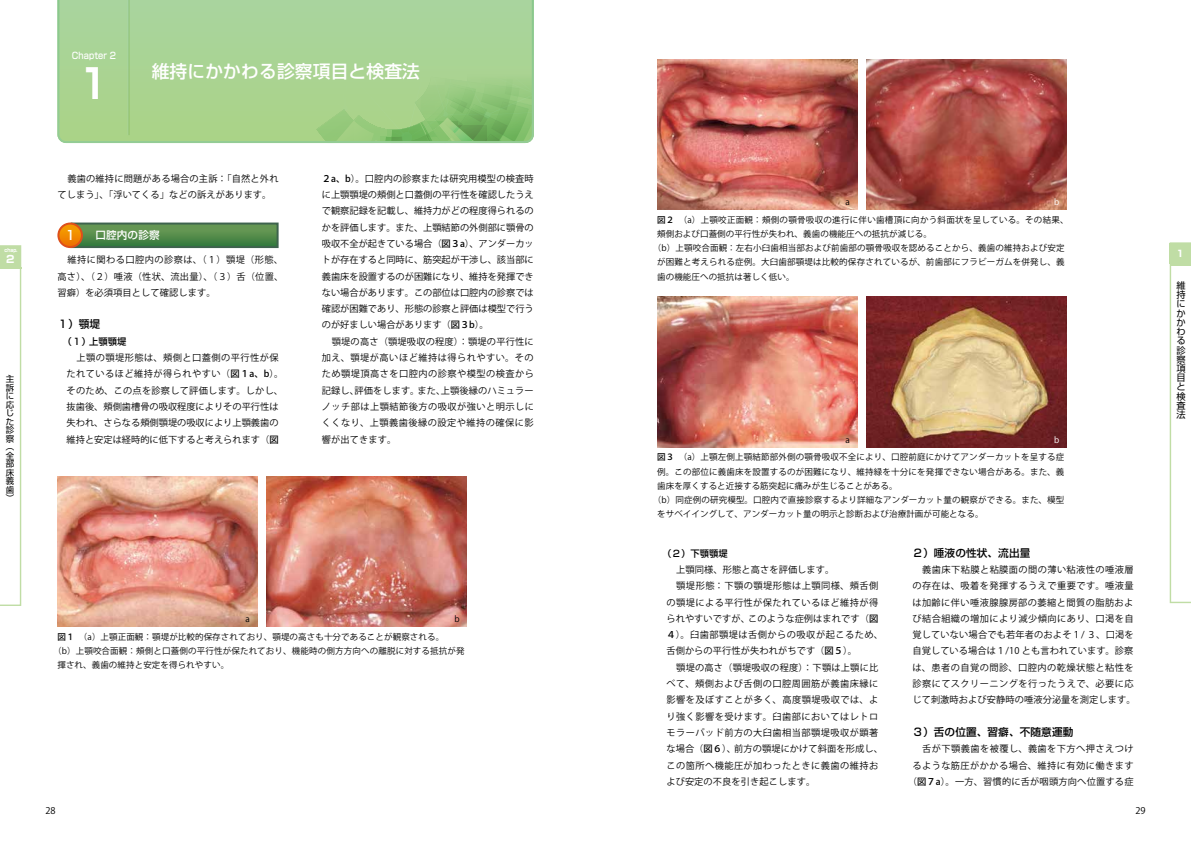
<style>
.page{position:relative;width:1191px;height:842px;background:#fff}
.page>*{position:absolute;margin:0;border:0;box-sizing:border-box;transform-origin:0 0}
.t1{font:700 40.4px "Shin Go Pro De";color:#fff}
.t2{font:500 17.7px "Shin Go Pro";letter-spacing:.01em;color:#fff}
.t3{font:500 12.8px "Shin Go Pro";color:#fff}
.t4{font:500 10.6px "Shin Go Pro";letter-spacing:.01em;color:#000}
.t5{font:500 10.6px "Shin Go Pro";letter-spacing:.01em;color:#fff}
.t6{font:700 10.2px "Shin Go Pro";color:#fff}
.t7{font:9.2px/16.3px "Koz Go Pr 6 N";letter-spacing:.045em;color:#000;text-align:justify}
.t8{font:9.2px/16.3px "Koz Go Pr 6 N";color:#000;text-align:center}
.t9{font:9.2px "Koz Go Pr 6 N";letter-spacing:.01em;color:#000}
.t10{font:9.2px/16.3px "Koz Go Pr 6 N";letter-spacing:.02em;color:#000}
.t11{font:9.2px/9.2px "Shin Go Pro";color:#000;text-align:justify}
.t12{font:500 9.2px "Shin Go Pro";letter-spacing:.01em;color:#000}
.t13{font:500 9.2px "Shin Go Pro";letter-spacing:.01em;color:#fff;scale:.89 1}
.t14{font:9.2px "Koz Go Pro";color:#000}
.t15{font:700 9.2px "Shin Go Pro";color:#fff}
.t16{font:8.5px "Koz Go Pr 6 N";letter-spacing:.015em;color:#000}
.t17{font:8.5px/8.5px "Shin Go Pro";color:#000;text-align:justify}
.t18{font:8.5px "Koz Go Pr 6 N";color:#fff}
.t19{font:700 5.1px "Shin Go Pro";color:#fff;scale:.84 1}
.s1{font-family:"Koz Go Pro";font-weight:500}
</style>
<div class="page">
<svg style="left:1169px;top:242px;width:22px;height:361px"></svg>
<div style="left:1169px;top:243px;width:22px;height:20px;background:#c0dda5"></div>
<hr style="left:1169px;top:264px;width:22px;height:2px;background:#c0dda5">
<svg style="left:0;top:245px;width:21px;height:361px"></svg>
<div style="left:0;top:246px;width:21px;height:20px;background:#c0dda5"></div>
<hr style="left:0;top:267px;width:21px;height:2px;background:#c0dda5">
<svg style="left:78px;top:226px;width:198px;height:19px;background:#538b4a"></svg>
<div style="left:71px;top:223px;width:208px;height:25px;border:2px solid #3e634e"></div>
<svg style="left:58px;top:224px;width:24px;height:23px"></svg>
<div style="left:57px;top:223px;width:26px;height:25px;border:2px solid #dd4f1b;border-radius:50%"></div>
<svg style="left:57px;top:0;width:477px;height:143px;background:#a4d18f"></svg>
<img style="left:266px;top:476px;width:200px;height:150px">
<img style="left:866px;top:60px;width:200px;height:150px">
<img style="left:866px;top:297px;width:200px;height:150px">
<img style="left:57px;top:476px;width:201px;height:150px">
<img style="left:657px;top:60px;width:200px;height:150px">
<img style="left:657px;top:297px;width:200px;height:150px">
<p class="t13" style="left:72px;top:48px;width:51px">Chapter 2</p>
<h1 class="t1" style="left:79px;top:50px;width:32px">1</h1>
<h2 class="t2" style="left:152px;top:57px;width:270px">維持にかかわる診察項目と検査法</h2>
<p class="t19" style="left:5px;top:246px;width:17px">chap.</p>
<p class="t6" style="left:6px;top:251px;width:10px">2</p>
<p class="t17" style="left:6px;top:374px;width:10px">主訴に応じた診察（全部床義歯）</p>
<p class="t10" style="left:57px;top:170px;width:223px;text-indent:10px">義歯の維持に問題がある場合の主訴：「自然と外れてしまう」、「浮いてくる」などの訴えがあります。</p>
<h3 class="t3" style="left:65px;top:225px;width:11px">1</h3>
<p class="t5" style="left:95px;top:227px;width:66px">口腔内の診察</p>
<p class="t7" style="left:57px;top:252px;width:227px;text-indent:10px">維持に関わる口腔内の診察は、（１）顎堤（形態、高さ）、（２）唾液（性状、流出量）、（３）舌（位置、習癖）を必須項目として確認します。</p>
<p class="t4" style="left:57px;top:316px;width:44px">１）顎堤</p>
<p class="t12" style="left:63px;top:334px;width:65px">（１）上顎顎堤</p>
<p class="t8" style="left:67px;top:350px;width:218px">上顎の顎堤形態は、頰側と口蓋側の平行性が保<br>たれているほど維持が得られやすい（<span class="s1">図１a、b</span>）。そのため、この点を診察して評価します。しかし、抜歯後、頰側歯槽骨の吸収程度によりその平行性は失われ、さらなる頰側顎堤の吸収により上顎義歯の維持と安定は経時的に低下すると考えられます（<span class="s1">図</span></p>
<p class="t7" style="left:322px;top:170px;width:213px"><span class="s1">２a、b</span>）。口腔内の診察または研究用模型の検査時に上顎顎堤の頰側と口蓋側の平行性を確認したうえで観察記録を記載し、維持力がどの程度得られるのかを評価します。また、上顎結節の外側部に顎骨の吸収不全が起きている場合（<span class="s1">図３a</span>）、アンダーカットが存在すると同時に、筋突起が干渉し、該当部に義歯床を設置するのが困難になり、維持を発揮できない場合があります。この部位は口腔内の診察では確認が困難であり、形態の診察と評価は模型で行うのが好ましい場合があります（<span class="s1">図３b</span>）。</p>
<p class="t7" style="left:322px;top:333px;width:213px;text-indent:10px">顎堤の高さ（顎堤吸収の程度）：顎堤の平行性に加え、顎堤が高いほど維持は得られやすい。そのため顎堤頂高さを口腔内の診察や模型の検査から記録し、評価をします。また、上顎後縁のハミュラーノッチ部は上顎結節後方の吸収が強いと明示しにくくなり、上顎義歯後縁の設定や維持の確保に影響が出てきます。</p>
<p class="t16" style="left:246px;top:614px;width:6px">a</p>
<p class="t16" style="left:454px;top:614px;width:7px">b</p>
<p class="t16" style="left:57px;top:632px;width:388px"><span class="s1">図１</span>　（a）上顎正面観：顎堤が比較的保存されており、顎堤の高さも十分であることが観察される。</p>
<p class="t16" style="left:53px;top:646px;width:413px">（b）上顎咬合面観：頰側と口蓋側の平行性が保たれており、機能時の側方方向への離脱に対する抵抗が発</p>
<p class="t16" style="left:57px;top:660px;width:173px">揮され、義歯の維持と安定を得られやすい。</p>
<p class="t16" style="left:845px;top:197px;width:6px">a</p>
<p class="t18" style="left:1054px;top:197px;width:7px">b</p>
<p class="t16" style="left:657px;top:215px;width:413px"><span class="s1">図２</span>　（a）上顎咬正面観：頰側の顎骨吸収の進行に伴い歯槽頂に向かう斜面状を呈している。その結果、</p>
<p class="t16" style="left:657px;top:229px;width:276px">頰側および口蓋側の平行性が失われ、義歯の機能圧への抵抗が減じる。</p>
<p class="t16" style="left:653px;top:243px;width:413px">（b）上顎咬合面観：左右小臼歯相当部および前歯部の顎骨吸収を認めることから、義歯の維持および安定</p>
<p class="t16" style="left:657px;top:258px;width:409px">が困難と考えられる症例。大臼歯部顎堤は比較的保存されているが、前歯部にフラビーガムを併発し、義</p>
<p class="t16" style="left:657px;top:272px;width:139px">歯の機能圧への抵抗は著しく低い。</p>
<p class="t16" style="left:845px;top:435px;width:6px">a</p>
<p class="t18" style="left:1054px;top:435px;width:7px">b</p>
<p class="t16" style="left:657px;top:452px;width:409px"><span class="s1">図３</span>　（a）上顎左側上顎結節部外側の顎骨吸収不全により、口腔前庭にかけてアンダーカットを呈する症</p>
<p class="t16" style="left:657px;top:467px;width:409px">例。この部位に義歯床を設置するのが困難になり、維持緑を十分にを発揮できない場合がある。また、義</p>
<p class="t16" style="left:657px;top:481px;width:242px">歯床を厚くすると近接する筋突起に痛みが生じることがある。</p>
<p class="t16" style="left:653px;top:495px;width:413px">（b）同症例の研究模型。口腔内で直接診察するより詳細なアンダーカット量の観察ができる。また、模型</p>
<p class="t16" style="left:657px;top:509px;width:328px">をサベイイングして、アンダーカット量の明示と診断および治療計画が可能となる。</p>
<p class="t12" style="left:662px;top:546px;width:67px">（２）下顎顎堤</p>
<p class="t9" style="left:676px;top:564px;width:160px">上顎同様、形態と高さを評価します。</p>
<p class="t7" style="left:676px;top:578px;width:203px">顎堤形態：下顎の顎堤形態は上顎同様、頰舌側</p>
<p class="t7" style="left:666px;top:594px;width:213px">の顎堤による平行性が保たれているほど維持が得</p>
<p class="t9" style="left:666px;top:613px;width:213px">られやすいですが、このような症例はまれです（<span class="s1">図</span></p>
<p class="t7" style="left:666px;top:627px;width:218px"><span class="s1">４</span>）。臼歯部顎堤は舌側からの吸収が起こるため、</p>
<p class="t9" style="left:666px;top:646px;width:192px">舌側からの平行性が失われがちです（<span class="s1">図５</span>）。</p>
<p class="t10" style="left:676px;top:659px;width:203px">顎堤の高さ（顎堤吸収の程度）：下顎は上顎に比</p>
<p class="t7" style="left:666px;top:676px;width:213px">べて、頰側および舌側の口腔周囲筋が義歯床縁に</p>
<p class="t7" style="left:666px;top:692px;width:213px">影響を及ぼすことが多く、高度顎堤吸収では、よ</p>
<p class="t7" style="left:666px;top:708px;width:213px">り強く影響を受けます。臼歯部においてはレトロ</p>
<p class="t7" style="left:666px;top:725px;width:213px">モラーパッド前方の大臼歯相当部顎堤吸収が顕著</p>
<p class="t9" style="left:666px;top:744px;width:218px">な場合（<span class="s1">図６</span>）、前方の顎堤にかけて斜面を形成し、</p>
<p class="t7" style="left:666px;top:757px;width:213px">この箇所へ機能圧が加わったときに義歯の維持お</p>
<p class="t9" style="left:666px;top:776px;width:150px">よび安定の不良を引き起こします。</p>
<p class="t4" style="left:912px;top:544px;width:119px">２）唾液の性状、流出量</p>
<p class="t7" style="left:912px;top:562px;width:225px;text-align:left;text-indent:10px">義歯床下粘膜と粘膜面の間の薄い粘液性の唾液層の存在は、吸着を発揮するうえで重要です。唾液量は加齢に伴い唾液腺腺房部の萎縮と間質の脂肪および結合組織の増加により減少傾向にあり、口渇を自覚していない場合でも若年者のおよそ１/ ３、口渇を自覚している場合は１/10 とも言われています。診察は、患者の自覚の問診、口腔内の乾燥状態と粘性を診察にてスクリーニングを行ったうえで、必要に応じて刺激時および安静時の唾液分泌量を測定します。</p>
<p class="t4" style="left:912px;top:723px;width:162px">３）舌の位置、習癖、不随意運動</p>
<p class="t7" style="left:907px;top:741px;width:227px;text-align:right">舌が下顎義歯を被覆し、義歯を下方へ押さえつけ<br>るような筋圧がかかる場合、維持に有効に働きます（<span class="s1">図７a</span>）。一方、習慣的に舌が咽頭方向へ位置する症</p>
<p class="t14" style="left:45px;top:804px;width:12px">28</p>
<p class="t14" style="left:1135px;top:804px;width:12px">29</p>
<p class="t15" style="left:1176px;top:246px;width:9px">1</p>
<p class="t11" style="left:1176px;top:280px;width:11px">維持にかかわる診察項目と検査法</p>
</div>
